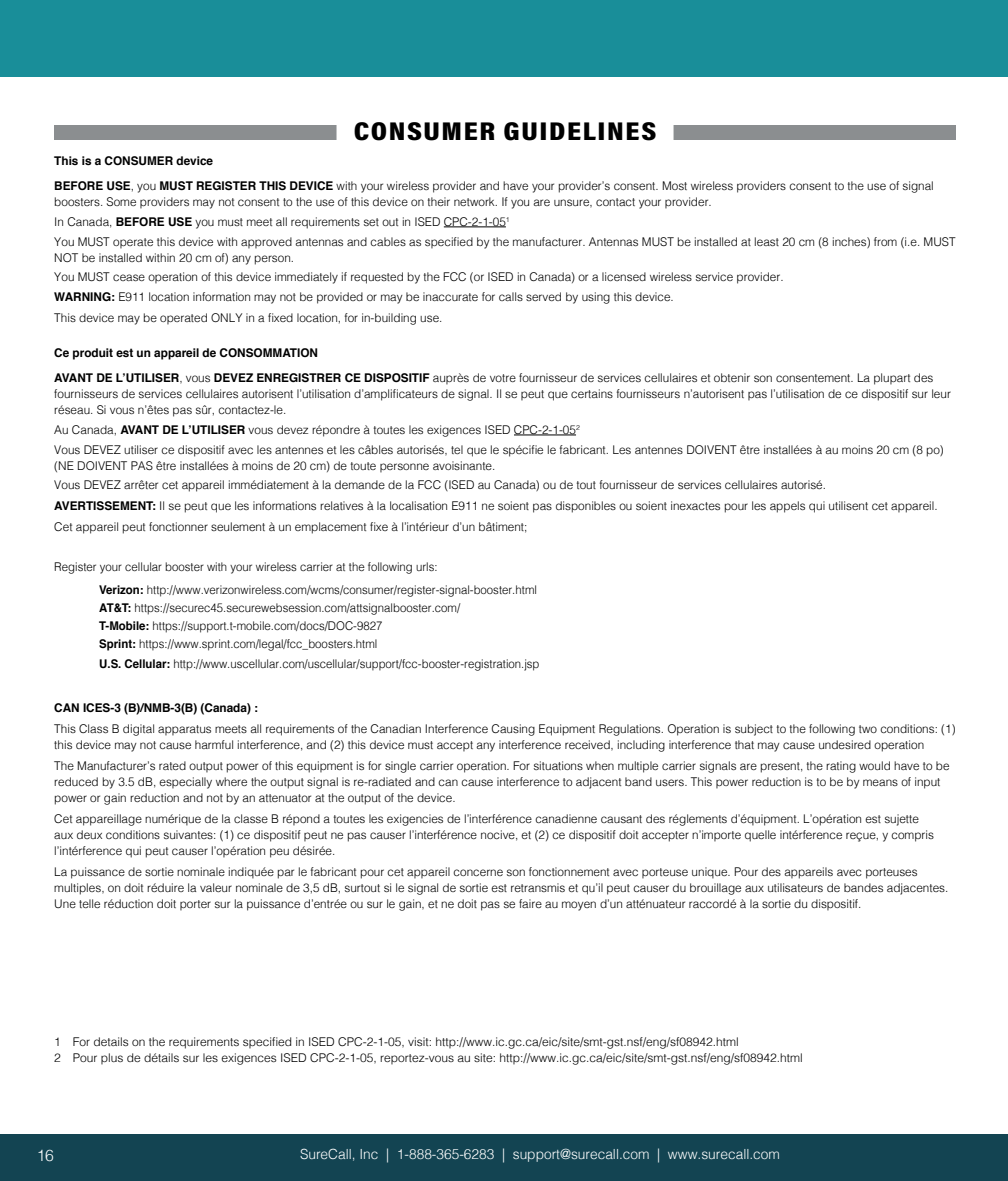
<style>
.page{position:relative;width:1008px;height:1181px;background:#fff}
.page>*{position:absolute;margin:0;border:0;box-sizing:border-box;transform-origin:0 0}
.Main_section_heading{font:900 26px "Acumin Pro Cond";letter-spacing:.05em;color:#000;scale:1.2 1}
.t1{font:300 16px "Helvetica";color:#fff}
.t2{font:300 14px "Helvetica";color:#fff}
.small_type{font:300 12px/16px "Helvetica";color:#000}
.small_type-2{font:300 12px "Helvetica";color:#000;scale:.95 1}
.footnote{font:300 12px "Helvetica";color:#000}
.small_type-3{font:700 12px "Helvetica";color:#000}
.s1{font-weight:700}
</style>
<div class="page">
<div style="left:0;top:0;width:1008px;height:77px;background:#198e99"></div>
<div style="left:0;top:1135px;width:1008px;height:46px;background:#134452"></div>
<div style="left:54px;top:125px;width:902px;height:15px;background:#8b8e90"></div>
<div style="left:337px;top:113px;width:337px;height:38px;background:#fff"></div>
<hr style="left:444px;top:226px;width:62px;height:1px;background:#000">
<hr style="left:514px;top:435px;width:62px;height:1px;background:#000">
<h1 class="Main_section_heading" style="left:354px;top:114px;width:254px">CONSUMER GUIDELINES</h1>
<p class="small_type-3" style="left:54px;top:151px;width:160px">This is a CONSUMER device</p>
<p class="small_type" style="left:54px;top:177px;width:881px"><span class="s1">BEFORE USE</span>, you <span class="s1">MUST REGISTER THIS DEVICE</span> with your wireless provider and have your provider’s consent. Most wireless providers consent to the use of signal boosters. Some providers may not consent to the use of this device on their network. If you are unsure, contact your provider.</p>
<p class="small_type" style="left:54px;top:213px;width:457px">In Canada, <span class="s1">BEFORE USE</span> you must meet all requirements set out in ISED CPC-2-1-05<sup>1</sup></p>
<p class="small_type" style="left:54px;top:232px;width:903px">You MUST operate this device with approved antennas and cables as specified by the manufacturer. Antennas MUST be installed at least 20 cm (8 inches) from (i.e. MUST<br>NOT be installed within 20 cm of) any person.</p>
<p class="small_type" style="left:54px;top:268px;width:731px">You MUST cease operation of this device immediately if requested by the FCC (or ISED in Canada) or a licensed wireless service provider.</p>
<p class="small_type" style="left:54px;top:288px;width:621px"><span class="s1">WARNING:</span> E911 location information may not be provided or may be inaccurate for calls served by using this device.</p>
<p class="small_type" style="left:54px;top:309px;width:390px">This device may be operated ONLY in a fixed location, for in-building use.</p>
<p class="small_type-3" style="left:54px;top:343px;width:265px">Ce produit est un appareil de CONSOMMATION</p>
<p class="small_type" style="left:54px;top:369px;width:898px"><span class="s1">AVANT DE L’UTILISER</span>, vous <span class="s1">DEVEZ ENREGISTRER CE DISPOSITIF</span> auprès de votre fournisseur de services cellulaires et obtenir son consentement. La plupart des fournisseurs de services cellulaires autorisent l’utilisation d’amplificateurs de signal. Il se peut que certains fournisseurs n’autorisent pas l’utilisation de ce dispositif sur leur réseau. Si vous n’êtes pas sûr, contactez-le.</p>
<p class="small_type" style="left:54px;top:421px;width:527px">Au Canada, <span class="s1">AVANT DE L’UTILISER</span> vous devez répondre à toutes les exigences ISED CPC-2-1-05<sup>2</sup></p>
<p class="small_type" style="left:54px;top:440px;width:891px">Vous DEVEZ utiliser ce dispositif avec les antennes et les câbles autorisés, tel que le spécifie le fabricant. Les antennes DOIVENT être installées à au moins 20 cm (8 po) (NE DOIVENT PAS être installées à moins de 20 cm) de toute personne avoisinante.</p>
<p class="small_type" style="left:54px;top:476px;width:773px">Vous DEVEZ arrêter cet appareil immédiatement à la demande de la FCC (ISED au Canada) ou de tout fournisseur de services cellulaires autorisé.</p>
<p class="small_type" style="left:54px;top:497px;width:885px"><span class="s1">AVERTISSEMENT:</span> Il se peut que les informations relatives à la localisation E911 ne soient pas disponibles ou soient inexactes pour les appels qui utilisent cet appareil.</p>
<p class="small_type" style="left:54px;top:518px;width:475px">Cet appareil peut fonctionner seulement à un emplacement fixe à l’intérieur d’un bâtiment;</p>
<p class="small_type-2" style="left:54px;top:556px;width:405px">Register your cellular booster with your wireless carrier at the following urls:</p>
<p class="small_type-2" style="left:99px;top:580px;width:462px"><span class="s1">Verizon:</span> http://www.verizonwireless.com/wcms/consumer/register-signal-booster.html</p>
<p class="small_type-2" style="left:99px;top:598px;width:381px"><span class="s1">AT&amp;T:</span> https://securec45.securewebsession.com/attsignalbooster.com/</p>
<p class="small_type-2" style="left:99px;top:616px;width:300px"><span class="s1">T-Mobile:</span> https://support.t-mobile.com/docs/DOC-9827</p>
<p class="small_type-2" style="left:99px;top:634px;width:294px"><span class="s1">Sprint:</span> https://www.sprint.com/legal/fcc_boosters.html</p>
<p class="small_type-2" style="left:99px;top:654px;width:465px"><span class="s1">U.S. Cellular:</span> http://www.uscellular.com/uscellular/support/fcc-booster-registration.jsp</p>
<p class="small_type-3" style="left:54px;top:698px;width:205px">CAN ICES-3 (B)/NMB-3(B) (Canada) :</p>
<p class="small_type" style="left:54px;top:720px;width:903px">This Class B digital apparatus meets all requirements of the Canadian Interference Causing Equipment Regulations. Operation is subject to the following two conditions: (1) this device may not cause harmful interference, and (2) this device must accept any interference received, including interference that may cause undesired operation</p>
<p class="small_type" style="left:54px;top:757px;width:897px">The Manufacturer’s rated output power of this equipment is for single carrier operation. For situations when multiple carrier signals are present, the rating would have to be reduced by 3.5 dB, especially where the output signal is re-radiated and can cause interference to adjacent band users. This power reduction is to be by means of input power or gain reduction and not by an attenuator at the output of the device.</p>
<p class="small_type" style="left:54px;top:810px;width:881px">Cet appareillage numérique de la classe B répond a toutes les exigencies de l’interférence canadienne causant des réglements d’équipment. L’opération est sujette aux deux conditions suivantes: (1) ce dispositif peut ne pas causer l’interférence nocive, et (2) ce dispositif doit accepter n’importe quelle intérference reçue, y compris l’intérference qui peut causer l’opération peu désirée.</p>
<p class="small_type" style="left:54px;top:863px;width:896px">La puissance de sortie nominale indiquée par le fabricant pour cet appareil concerne son fonctionnement avec porteuse unique. Pour des appareils avec porteuses multiples, on doit réduire la valeur nominale de 3,5 dB, surtout si le signal de sortie est retransmis et qu’il peut causer du brouillage aux utilisateurs de bandes adjacentes.<br>Une telle réduction doit porter sur la puissance d’entrée ou sur le gain, et ne doit pas se faire au moyen d’un atténuateur raccordé à la sortie du dispositif.</p>
<p class="footnote" style="left:54px;top:1031px;width:686px">1 For details on the requirements specified in ISED CPC-2-1-05, visit: http://www.ic.gc.ca/eic/site/smt-gst.nsf/eng/sf08942.html</p>
<p class="footnote" style="left:54px;top:1047px;width:750px">2 Pour plus de détails sur les exigences ISED CPC-2-1-05, reportez-vous au site: http://www.ic.gc.ca/eic/site/smt-gst.nsf/eng/sf08942.html</p>
<h2 class="t1" style="left:37px;top:1142px;width:19px">16</h2>
<p class="t2" style="left:300px;top:1142px;width:481px">SureCall, Inc | 1-888-365-6283 | support@surecall.com | www.surecall.com</p>
</div>
